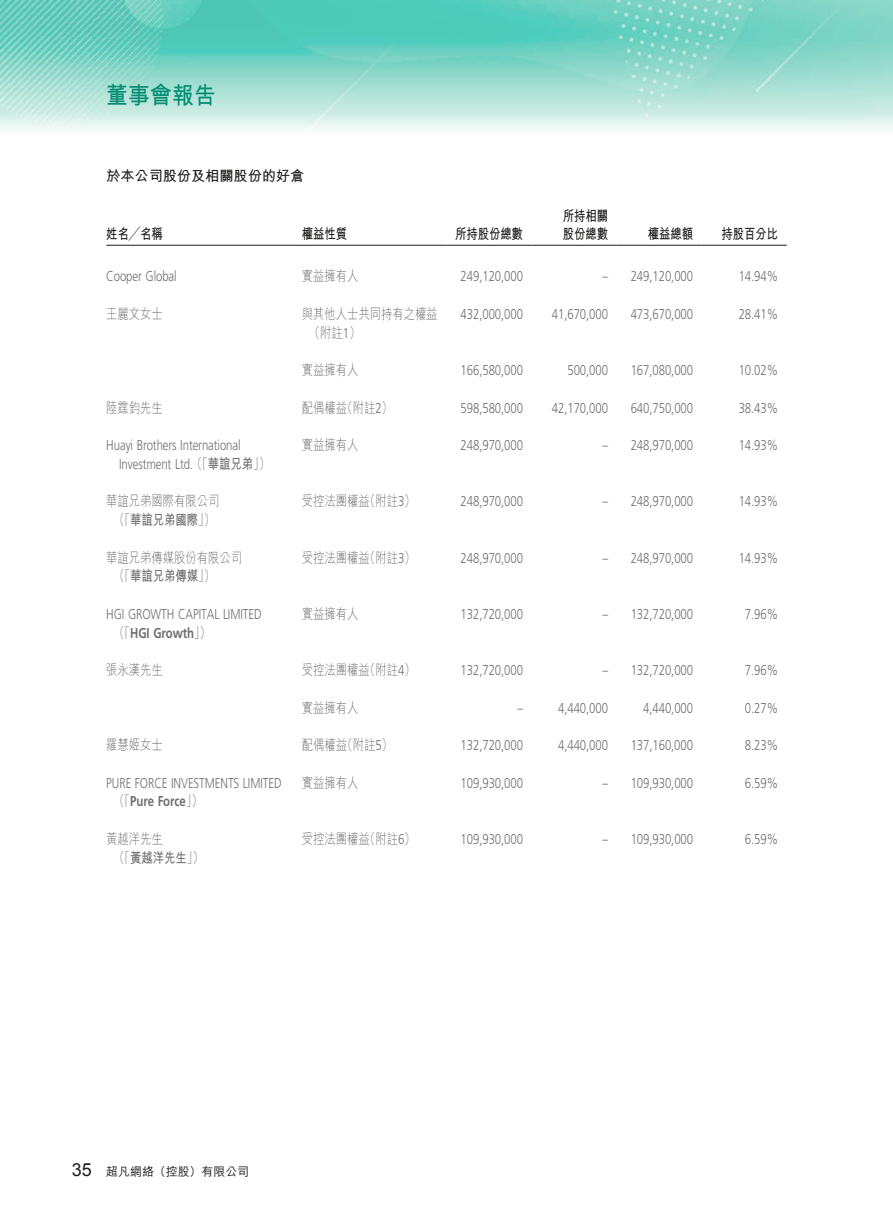
<style>
.page{position:relative;width:893px;height:1212px;background:#fff}
.page>*{position:absolute;margin:0;border:0;box-sizing:border-box;transform-origin:0 0}
.t1{font:700 24px "M Hei HK";letter-spacing:.015em;color:#008d72;scale:.9 1}
.t2{font:18px "Arial";color:#1c1c1b}
.t3{font:300 14.25px/18.8px "Frutiger LT Std";letter-spacing:-.01em;color:#6f6f6f;scale:.8 1}
.t4{font:300 14.25px/18.8px "M Hei HK";letter-spacing:-.01em;color:#6f6f6f;scale:.8 1}
.t5{font:700 14.25px "M Hei HK";letter-spacing:-.01em;color:#1c1c1b;scale:.8 1}
.t6{font:700 14.25px "M Hei HK";letter-spacing:-.01em;color:#1c1c1b}
.t7{font:500 12px "M Hei HK";letter-spacing:-.01em;color:#1c1c1b}
.s1{font-family:"Frutiger LT Std"}
.s2{font-family:"M Hei HK"}
.s3{font-family:"M Hei HK";font-weight:700}
.s4{font-weight:700}
</style>
<div class="page">
<img style="left:0;top:0;width:893px;height:131px">
<hr style="left:106px;top:245px;width:196px;height:1px;background:#1c1c1b">
<hr style="left:302px;top:245px;width:144px;height:1px;background:#1c1c1b">
<hr style="left:446px;top:245px;width:85px;height:1px;background:#1c1c1b">
<hr style="left:531px;top:245px;width:86px;height:1px;background:#1c1c1b">
<hr style="left:617px;top:245px;width:85px;height:1px;background:#1c1c1b">
<hr style="left:702px;top:245px;width:85px;height:1px;background:#1c1c1b">
<h1 class="t1" style="left:106px;top:78px;width:123px">董事會報告</h1>
<p class="t6" style="left:106px;top:165px;width:200px">於本公司股份及相關股份的好倉</p>
<p class="t5" style="left:563px;top:205px;width:58px">所持相關</p>
<p class="t5" style="left:106px;top:224px;width:72px">姓名╱名稱</p>
<p class="t5" style="left:302px;top:224px;width:58px">權益性質</p>
<p class="t5" style="left:455px;top:224px;width:86px">所持股份總數</p>
<p class="t5" style="left:563px;top:224px;width:58px">股份總數</p>
<p class="t5" style="left:648px;top:224px;width:58px">權益總額</p>
<p class="t5" style="left:721px;top:224px;width:72px">持股百分比</p>
<p class="t3" style="left:106px;top:267px;width:90px">Cooper Global</p>
<p class="t4" style="left:302px;top:266px;width:72px">實益擁有人</p>
<p class="t3" style="left:461px;top:267px;width:80px">249,120,000</p>
<p class="t3" style="left:602px;top:267px;width:9px">–</p>
<p class="t3" style="left:631px;top:267px;width:80px">249,120,000</p>
<p class="t3" style="left:739px;top:267px;width:51px">14.94%</p>
<p class="t4" style="left:106px;top:304px;width:72px">王麗文女士</p>
<p class="t4" style="left:302px;top:304px;width:171px">與其他人士共同持有之權益</p>
<p class="t3" style="left:461px;top:305px;width:80px">432,000,000</p>
<p class="t3" style="left:552px;top:305px;width:72px">41,670,000</p>
<p class="t3" style="left:631px;top:305px;width:80px">473,670,000</p>
<p class="t3" style="left:739px;top:305px;width:51px">28.41%</p>
<p class="t4" style="left:309px;top:322px;width:66px">（附註 (<span class="s1">1</span></p>
<p class="t4" style="left:302px;top:360px;width:72px">實益擁有人</p>
<p class="t3" style="left:461px;top:361px;width:80px">166,580,000</p>
<p class="t3" style="left:567px;top:361px;width:52px">500,000</p>
<p class="t3" style="left:631px;top:361px;width:80px">167,080,000</p>
<p class="t3" style="left:739px;top:361px;width:51px">10.02%</p>
<p class="t4" style="left:341px;top:397px;width:66px">（附註 (<span class="s1">2</span></p>
<p class="t4" style="left:106px;top:397px;width:72px">陸霆鈞先生</p>
<p class="t3" style="left:119px;top:436px;width:190px;text-indent:-13px">Huayi Brothers International<br>Investment Ltd<span class="s2">（「</span>. <span class="s3">華誼兄弟</span> <span class="s2">(「</span></p>
<p class="t3" style="left:739px;top:436px;width:51px">14.93%</p>
<p class="t4" style="left:302px;top:397px;width:58px">配偶權益</p>
<p class="t3" style="left:739px;top:398px;width:51px">38.43%</p>
<p class="t3" style="left:461px;top:398px;width:80px">598,580,000</p>
<p class="t3" style="left:552px;top:398px;width:72px">42,170,000</p>
<p class="t3" style="left:631px;top:398px;width:80px">640,750,000</p>
<p class="t4" style="left:302px;top:435px;width:72px">實益擁有人</p>
<p class="t3" style="left:461px;top:436px;width:80px">248,970,000</p>
<p class="t3" style="left:631px;top:436px;width:80px">248,970,000</p>
<p class="t3" style="left:602px;top:436px;width:9px">–</p>
<p class="t4" style="left:106px;top:491px;width:143px;text-align:center">華誼兄弟國際有限公司（「<span class="s4">華誼兄弟國際</span> (「</p>
<p class="t3" style="left:739px;top:492px;width:51px">14.93%</p>
<p class="t4" style="left:364px;top:491px;width:66px">（附註 (<span class="s1">3</span></p>
<p class="t4" style="left:302px;top:491px;width:86px">受控法團權益</p>
<p class="t3" style="left:461px;top:492px;width:80px">248,970,000</p>
<p class="t3" style="left:631px;top:492px;width:80px">248,970,000</p>
<p class="t3" style="left:602px;top:492px;width:9px">–</p>
<p class="t4" style="left:113px;top:547px;width:162px;text-indent:-7px">華誼兄弟傳媒股份有限公司（「<span class="s4">華誼兄弟傳媒</span> (「</p>
<p class="t3" style="left:739px;top:548px;width:51px">14.93%</p>
<p class="t4" style="left:364px;top:547px;width:66px">（附註 (<span class="s1">3</span></p>
<p class="t4" style="left:302px;top:547px;width:86px">受控法團權益</p>
<p class="t3" style="left:461px;top:548px;width:80px">248,970,000</p>
<p class="t3" style="left:631px;top:548px;width:80px">248,970,000</p>
<p class="t3" style="left:602px;top:548px;width:9px">–</p>
<p class="t4" style="left:302px;top:604px;width:72px">實益擁有人</p>
<p class="t3" style="left:113px;top:605px;width:187px;text-indent:-7px">HGI GROWTH CAPITAL LIMITED<span class="s2">（「</span><span class="s4">HGI Growth</span> <span class="s2">(「</span></p>
<p class="t3" style="left:745px;top:605px;width:43px">7.96%</p>
<p class="t3" style="left:461px;top:605px;width:80px">132,720,000</p>
<p class="t3" style="left:631px;top:605px;width:80px">132,720,000</p>
<p class="t3" style="left:602px;top:605px;width:9px">–</p>
<p class="t4" style="left:106px;top:660px;width:72px">張永漢先生</p>
<p class="t4" style="left:364px;top:660px;width:66px">（附註 (<span class="s1">4</span></p>
<p class="t4" style="left:302px;top:660px;width:86px">受控法團權益</p>
<p class="t3" style="left:461px;top:661px;width:80px">132,720,000</p>
<p class="t3" style="left:602px;top:661px;width:9px">–</p>
<p class="t3" style="left:631px;top:661px;width:80px">132,720,000</p>
<p class="t3" style="left:745px;top:661px;width:43px">7.96%</p>
<p class="t4" style="left:302px;top:697px;width:72px">實益擁有人</p>
<p class="t3" style="left:517px;top:698px;width:9px">–</p>
<p class="t3" style="left:558px;top:698px;width:64px">4,440,000</p>
<p class="t3" style="left:643px;top:698px;width:64px">4,440,000</p>
<p class="t3" style="left:745px;top:698px;width:43px">0.27%</p>
<p class="t4" style="left:341px;top:735px;width:66px">（附註 (<span class="s1">5</span></p>
<p class="t4" style="left:106px;top:735px;width:72px">羅慧姬女士</p>
<p class="t3" style="left:113px;top:773px;width:212px;text-indent:-7px">PURE FORCE INVESTMENTS LIMITED<span class="s2">（「</span><span class="s4">Pure Force</span> <span class="s2">(「</span></p>
<p class="t3" style="left:745px;top:773px;width:43px">6.59%</p>
<p class="t4" style="left:302px;top:735px;width:58px">配偶權益</p>
<p class="t3" style="left:745px;top:736px;width:43px">8.23%</p>
<p class="t3" style="left:461px;top:736px;width:80px">132,720,000</p>
<p class="t3" style="left:558px;top:736px;width:64px">4,440,000</p>
<p class="t3" style="left:631px;top:736px;width:80px">137,160,000</p>
<p class="t4" style="left:302px;top:772px;width:72px">實益擁有人</p>
<p class="t3" style="left:461px;top:773px;width:80px">109,930,000</p>
<p class="t3" style="left:631px;top:773px;width:80px">109,930,000</p>
<p class="t3" style="left:602px;top:773px;width:9px">–</p>
<p class="t4" style="left:364px;top:829px;width:66px">（附註 (<span class="s1">6</span></p>
<p class="t4" style="left:113px;top:829px;width:115px;text-indent:-7px">黃越洋先生<br>（「<span class="s4">黃越洋先生</span> (「</p>
<p class="t3" style="left:745px;top:830px;width:43px">6.59%</p>
<p class="t4" style="left:302px;top:829px;width:86px">受控法團權益</p>
<p class="t3" style="left:461px;top:830px;width:80px">109,930,000</p>
<p class="t3" style="left:631px;top:830px;width:80px">109,930,000</p>
<p class="t3" style="left:602px;top:830px;width:9px">–</p>
<p class="t2" style="left:72px;top:1158px;width:21px">35</p>
<p class="t7" style="left:106px;top:1163px;width:144px">超凡網絡（控股）有限公司</p>
</div>
